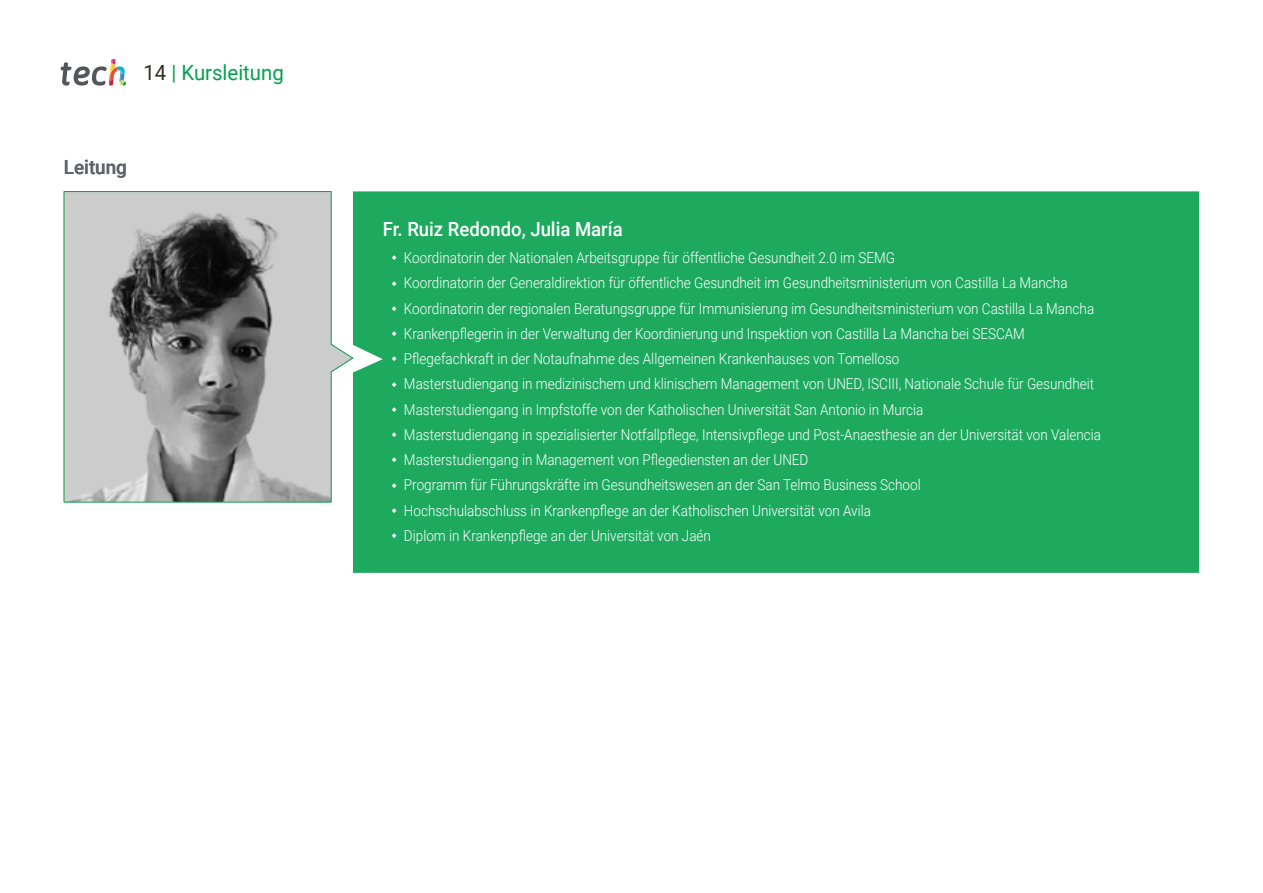
<style>
.page{position:relative;width:1263px;height:893px;background:#fff}
.page>*{position:absolute;margin:0;border:0;box-sizing:border-box;transform-origin:0 0}
.t1{font:21px "Roboto";color:#04a14d}
.t2{font:500 19.5px "Roboto";color:#fff;scale:.95 1}
.t3{font:500 19.5px "Roboto";color:#61646a}
.t4{font:300 15px/25.2px "Roboto";color:#fff;scale:.9 1}
.s1{color:#312e20}
</style>
<div class="page">
<div style="left:353px;top:191px;width:846px;height:382px;background:#1daa5f"></div>
<svg style="left:64px;top:191px;width:289px;height:311px;background:#a6a7a7"></svg>
<svg style="left:61px;top:59px;width:65px;height:27px"></svg>
<svg style="left:392px;top:255px;width:5px;height:5px"></svg>
<svg style="left:392px;top:281px;width:5px;height:5px"></svg>
<svg style="left:392px;top:306px;width:5px;height:5px"></svg>
<svg style="left:392px;top:331px;width:5px;height:5px"></svg>
<svg style="left:392px;top:356px;width:5px;height:5px"></svg>
<svg style="left:392px;top:382px;width:5px;height:5px"></svg>
<svg style="left:392px;top:407px;width:5px;height:5px"></svg>
<svg style="left:392px;top:432px;width:5px;height:5px"></svg>
<svg style="left:392px;top:457px;width:5px;height:5px"></svg>
<svg style="left:392px;top:483px;width:5px;height:5px"></svg>
<svg style="left:392px;top:508px;width:5px;height:5px"></svg>
<svg style="left:392px;top:533px;width:5px;height:5px"></svg>
<h1 class="t1" style="left:144px;top:57px;width:142px"><span class="s1">14</span> | Kursleitung</h1>
<h2 class="t3" style="left:64px;top:154px;width:65px">Leitung</h2>
<h2 class="t2" style="left:383px;top:215px;width:254px">Fr. Ruiz Redondo, Julia María</h2>
<p class="t4" style="left:404px;top:245px;width:776px">Koordinatorin der Nationalen Arbeitsgruppe für öffentliche Gesundheit 2.0 im SEMG<br>Koordinatorin der Generaldirektion für öffentliche Gesundheit im Gesundheitsministerium von Castilla La Mancha Koordinatorin der regionalen Beratungsgruppe für Immunisierung im Gesundheitsministerium von Castilla La Mancha Krankenpflegerin in der Verwaltung der Koordinierung und Inspektion von Castilla La Mancha bei SESCAM Pflegefachkraft in der Notaufnahme des Allgemeinen Krankenhauses von Tomelloso<br>Masterstudiengang in medizinischem und klinischem Management von UNED, ISCIII, Nationale Schule für Gesundheit Masterstudiengang in Impfstoffe von der Katholischen Universität San Antonio in Murcia<br>Masterstudiengang in spezialisierter Notfallpflege, Intensivpflege und Post-Anaesthesie an der Universität von Valencia Masterstudiengang in Management von Pflegediensten an der UNED<br>Programm für Führungskräfte im Gesundheitswesen an der San Telmo Business School<br>Hochschulabschluss in Krankenpflege an der Katholischen Universität von Avila<br>Diplom in Krankenpflege an der Universität von Jaén</p>
</div>
